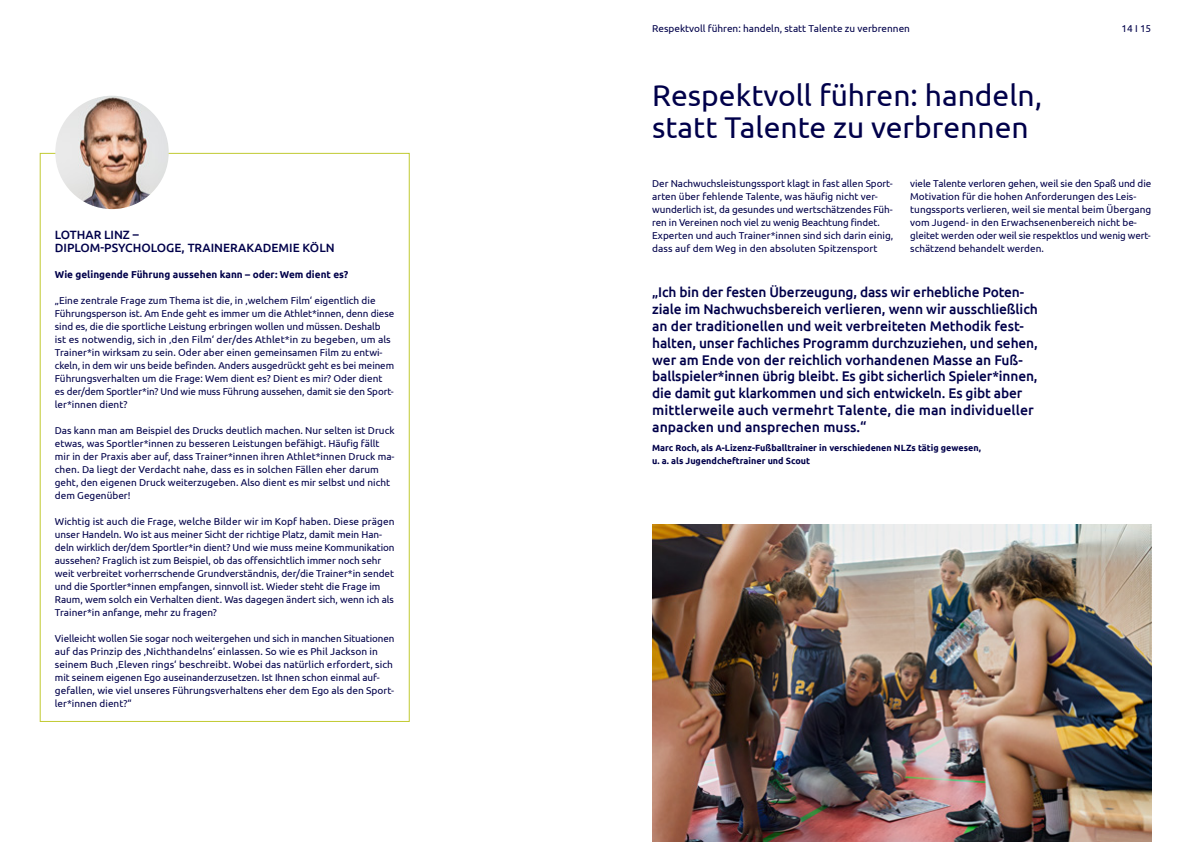
<style>
.page{position:relative;width:1191px;height:842px;background:#fff}
.page>*{position:absolute;margin:0;border:0;box-sizing:border-box;transform-origin:0 0}
.t1{font:30px/32.5px "Ubuntu";color:#00004a}
.t2{font:500 14px/16.8px "Ubuntu";letter-spacing:-.01em;color:#00004a}
.t3{font:500 12px/13px "Ubuntu";color:#00004a}
.t4{font:10px/13px "Ubuntu";letter-spacing:-.005em;color:#00004a}
.t5{font:700 10px "Ubuntu";color:#00004a}
.t6{font:700 9px/13px "Ubuntu";color:#00004a}
</style>
<div class="page">
<img style="left:652px;top:525px;width:499px;height:317px">
<img style="left:55px;top:96px;width:114px;height:113px;border-radius:57px">
<p class="t3" style="left:55px;top:227px;width:281px">LOTHAR LINZ –<br>DIPLOM-PSYCHOLOGE, TRAINERAKADEMIE KÖLN</p>
<p class="t5" style="left:55px;top:268px;width:295px">Wie gelingende Führung aussehen kann – oder: Wem dient es?</p>
<p class="t4" style="left:55px;top:293px;width:341px">„Eine zentrale Frage zum Thema ist die, in ‚welchem Film‘ eigentlich die Führungsperson ist. Am Ende geht es immer um die Athlet*innen, denn diese sind es, die die sportliche Leistung erbringen wollen und müssen. Deshalb ist es notwendig, sich in ‚den Film‘ der/des Athlet*in zu begeben, um als Trainer*in wirksam zu sein. Oder aber einen gemeinsamen Film zu entwi&shy;ckeln, in dem wir uns beide befinden. Anders ausgedrückt geht es bei meinem Führungsverhalten um die Frage: Wem dient es? Dient es mir? Oder dient es der/dem Sportler*in? Und wie muss Führung aussehen, damit sie den Sport&shy;ler*innen dient?</p>
<p class="t4" style="left:55px;top:423px;width:341px">Das kann man am Beispiel des Drucks deutlich machen. Nur selten ist Druck etwas, was Sportler*innen zu besseren Leistungen befähigt. Häufig fällt mir in der Praxis aber auf, dass Trainer*innen ihren Athlet*innen Druck ma&shy;chen. Da liegt der Verdacht nahe, dass es in solchen Fällen eher darum geht, den eigenen Druck weiterzugeben. Also dient es mir selbst und nicht dem Gegenüber!</p>
<p class="t4" style="left:55px;top:514px;width:341px">Wichtig ist auch die Frage, welche Bilder wir im Kopf haben. Diese prägen unser Handeln. Wo ist aus meiner Sicht der richtige Platz, damit mein Han&shy;deln wirklich der/dem Sportler*in dient? Und wie muss meine Kommunikation aussehen? Fraglich ist zum Beispiel, ob das offensichtlich immer noch sehr weit verbreitet vorherrschende Grundverständnis, der/die Trainer*in sendet und die Sportler*innen empfangen, sinnvoll ist. Wieder steht die Frage im Raum, wem solch ein Verhalten dient. Was dagegen ändert sich, wenn ich als Trainer*in anfange, mehr zu fragen?</p>
<p class="t4" style="left:55px;top:631px;width:341px">Vielleicht wollen Sie sogar noch weitergehen und sich in manchen Situationen auf das Prinzip des ‚Nichthandelns‘ einlassen. So wie es Phil Jackson in seinem Buch ‚Eleven rings‘ beschreibt. Wobei das natürlich erfordert, sich mit seinem eigenen Ego auseinanderzusetzen. Ist Ihnen schon einmal auf&shy;gefallen, wie viel unseres Führungsverhaltens eher dem Ego als den Sport&shy;ler*innen dient?“</p>
<p class="t4" style="left:652px;top:21px;width:259px">Respektvoll führen: handeln, statt Talente zu verbrennen</p>
<h1 class="t1" style="left:652px;top:78px;width:391px">Respektvoll führen: handeln, statt Talente zu verbrennen</h1>
<p class="t4" style="left:1121px;top:21px;width:31px">14 I 15</p>
<p class="t4" style="left:652px;top:176px;width:242px">Der Nachwuchsleistungssport klagt in fast allen Sport&shy;arten über fehlende Talente, was häufig nicht ver&shy;wunderlich ist, da gesundes und wertschätzendes Füh&shy;ren in Vereinen noch viel zu wenig Beachtung findet.<br>Experten und auch Trainer*innen sind sich darin einig, dass auf dem Weg in den absoluten Spitzensport</p>
<p class="t4" style="left:910px;top:176px;width:242px">viele Talente verloren gehen, weil sie den Spaß und die Motivation für die hohen Anforderungen des Leis&shy;tungssports verlieren, weil sie mental beim Übergang vom Jugend- in den Erwachsenenbereich nicht be&shy;gleitet werden oder weil sie respektlos und wenig wert&shy;schätzend behandelt werden.</p>
<p class="t2" style="left:652px;top:283px;width:387px">„Ich bin der festen Überzeugung, dass wir erhebliche Poten&shy;ziale im Nachwuchsbereich verlieren, wenn wir ausschließlich an der traditionellen und weit verbreiteten Methodik fest&shy;halten, unser fachliches Programm durchzuziehen, und sehen, wer am Ende von der reichlich vorhandenen Masse an Fuß&shy;ballspieler*innen übrig bleibt. Es gibt sicherlich Spieler*innen, die damit gut klarkommen und sich entwickeln. Es gibt aber mittlerweile auch vermehrt Talente, die man individueller anpacken und ansprechen muss.“</p>
<p class="t6" style="left:652px;top:441px;width:330px">Marc Roch, als A-Lizenz-Fußballtrainer in verschiedenen NLZs tätig gewesen, u. a. als Jugendcheftrainer und Scout</p>
</div>
